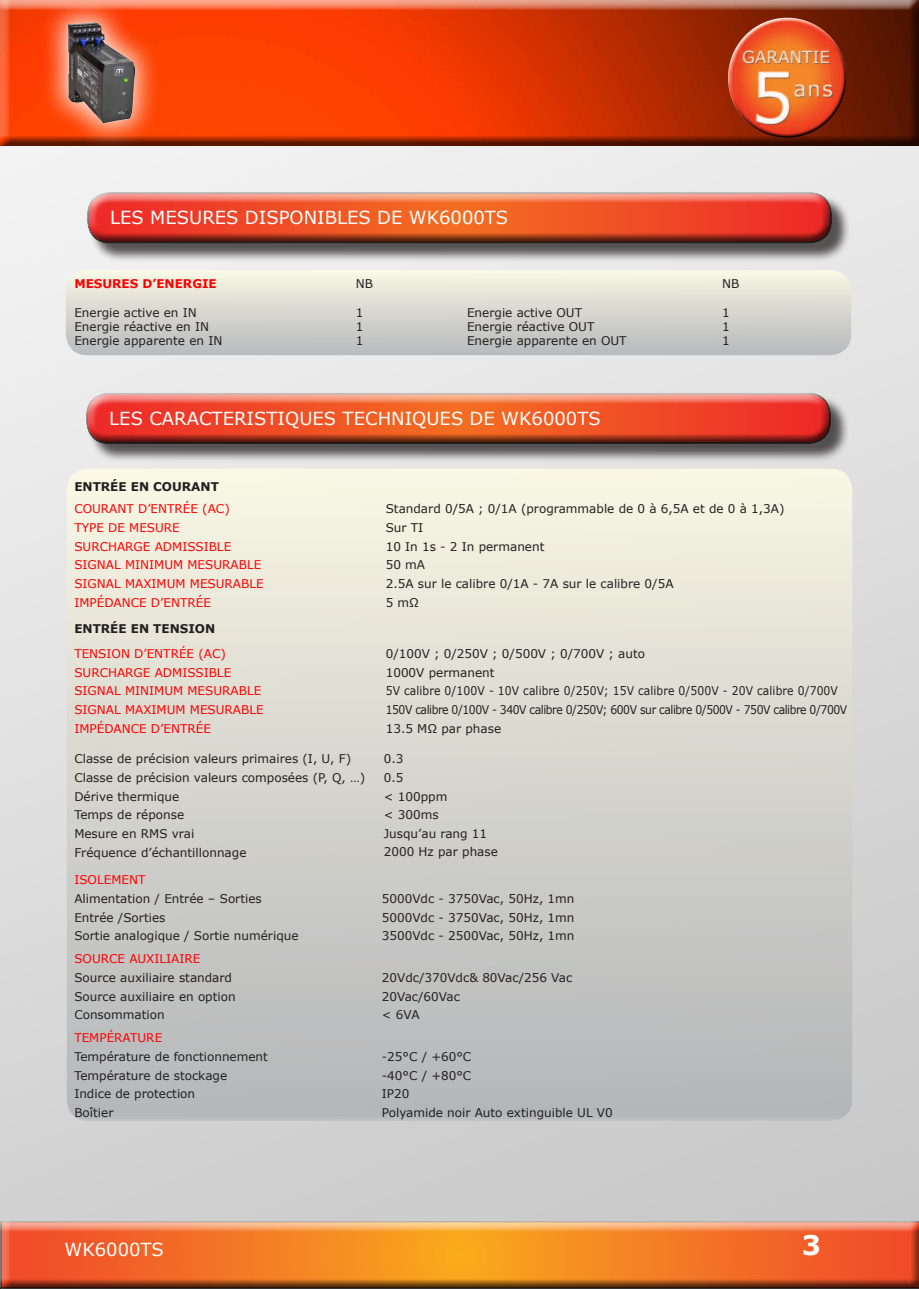
<style>
.page{position:relative;width:919px;height:1289px;background:#fff}
.page>*{position:absolute;margin:0;border:0;box-sizing:border-box;transform-origin:0 0}
.t1{font:700 27px "Verdana";color:#fff}
.t2{font:18px "Verdana";color:#fff}
.t3{font:12px/18.6px "Verdana";color:#231f20}
.t4{font:12px/18.6px "Verdana";color:#f00}
.t5{font:700 12px "Verdana";color:#231f20}
.t6{font:700 12px "Verdana";color:#f00}
</style>
<div class="page">
<div style="left:0;top:1213px;width:918px;height:75px;background:#ccc"></div>
<div style="left:0;top:1220px;width:918px;height:68px;background:#231f20;opacity:.75"></div>
<div style="left:0;top:0;width:918px;height:147px;background:#231f20;opacity:.75"></div>
<div style="left:66px;top:270px;width:785px;height:85px;background:linear-gradient(to bottom,#faf7e4,#b7b9bc);border-radius:21px"></div>
<img style="left:721px;top:12px;width:131px;height:133px">
<div style="left:724px;top:14px;width:116px;height:95px;background:#fff;opacity:.75"></div>
<div style="left:731px;top:36px;width:118px;height:106px;background:#231f20;opacity:.75"></div>
<div style="left:89px;top:194px;width:761px;height:68px;background:#231f20;opacity:.75"></div>
<div style="left:87px;top:191px;width:746px;height:38px;background:#fff;opacity:.75"></div>
<div style="left:87px;top:197px;width:746px;height:48px;background:#231f20;opacity:.75"></div>
<div style="left:67px;top:468px;width:785px;height:652px;background:linear-gradient(to bottom,#f9f6e3,#b2b4b8);border-radius:21px"></div>
<div style="left:88px;top:394px;width:761px;height:68px;background:#231f20;opacity:.75"></div>
<div style="left:86px;top:391px;width:746px;height:39px;background:#fff;opacity:.75"></div>
<div style="left:86px;top:398px;width:746px;height:47px;background:#231f20;opacity:.75"></div>
<div style="left:38px;top:0;width:121px;height:147px;background:#fff;opacity:.83"></div>
<img style="left:67px;top:22px;width:67px;height:102px">
<h2 class="t2" style="left:110px;top:206px;width:399px">LES MESURES DISPONIBLES DE WK6000TS</h2>
<p class="t6" style="left:74px;top:276px;width:144px">MESURES D’ENERGIE</p>
<p class="t3" style="left:74px;top:305px;width:149px;line-height:14.4px">Energie active en IN<br>Energie réactive en IN<br>Energie apparente en IN</p>
<p class="t3" style="left:356px;top:274px;width:19px">NB</p>
<p class="t3" style="left:356px;top:305px;width:9px;line-height:14.4px;text-align:justify">1<br>1<br>1</p>
<p class="t3" style="left:467px;top:305px;width:161px;line-height:14.4px">Energie active OUT<br>Energie réactive OUT<br>Energie apparente en OUT</p>
<h2 class="t2" style="left:109px;top:407px;width:493px">LES CARACTERISTIQUES TECHNIQUES DE WK6000TS</h2>
<p class="t3" style="left:722px;top:274px;width:19px">NB</p>
<p class="t3" style="left:722px;top:305px;width:9px;line-height:14.4px;text-align:justify">1<br>1<br>1</p>
<p class="t5" style="left:74px;top:479px;width:108px">ENTRÉE EN COURAN</p>
<p class="t5" style="left:211px;top:479px;width:10px">T</p>
<p class="t4" style="left:74px;top:499px;width:19px">Cour</p>
<p class="t4" style="left:109px;top:499px;width:51px">ant d’entr</p>
<p class="t4" style="left:183px;top:499px;width:48px">ée (Ac)</p>
<p class="t4" style="left:74px;top:518px;width:65px">Type de mesure<br>Surc</p>
<p class="t4" style="left:74px;top:536px;width:97px;text-indent:34px">harge admissible<br>Signal minimum</p>
<p class="t4" style="left:187px;top:555px;width:10px">mesur</p>
<p class="t4" style="left:230px;top:555px;width:17px">able</p>
<p class="t4" style="left:74px;top:574px;width:87px">Signal maximum</p>
<p class="t4" style="left:190px;top:574px;width:10px">mesur</p>
<p class="t4" style="left:233px;top:574px;width:17px">able</p>
<p class="t4" style="left:74px;top:592px;width:57px">Impédance</p>
<p class="t4" style="left:151px;top:592px;width:22px">d’entr</p>
<p class="t4" style="left:196px;top:592px;width:15px">ée</p>
<p class="t5" style="left:74px;top:620px;width:96px">ENTRÉE EN TENSI</p>
<p class="t5" style="left:195px;top:620px;width:20px">ON</p>
<p class="t4" style="left:74px;top:644px;width:17px">Tension</p>
<p class="t4" style="left:134px;top:644px;width:22px">d’entr</p>
<p class="t4" style="left:179px;top:644px;width:48px">ée (Ac)</p>
<p class="t4" style="left:74px;top:662px;width:18px">Surc</p>
<p class="t4" style="left:74px;top:662px;width:97px;text-indent:34px">harge admissible<br>Signal minimum</p>
<p class="t4" style="left:187px;top:681px;width:10px">mesur</p>
<p class="t4" style="left:230px;top:681px;width:17px">able</p>
<p class="t4" style="left:74px;top:700px;width:87px">Signal maximum</p>
<p class="t4" style="left:190px;top:700px;width:10px">mesur</p>
<p class="t4" style="left:233px;top:700px;width:17px">able</p>
<p class="t4" style="left:74px;top:718px;width:57px">Impédance</p>
<p class="t4" style="left:151px;top:718px;width:22px">d’entr</p>
<p class="t4" style="left:196px;top:718px;width:15px">ée</p>
<p class="t3" style="left:386px;top:499px;width:400px">Standard 0/5A ; 0/1A (programmable de 0 à 6,5A et de 0 à 1,3A)<br>Sur TI<br>10 In 1s - 2 In permanent<br>50 mA<br>2.5A sur le calibre 0/1A - 7A sur le calibre 0/5A<br>5 mΩ</p>
<p class="t3" style="left:386px;top:644px;width:463px">0/100V ; 0/250V ; 0/500V ; 0/700V ; auto<br>1000V permanent<br>5V calibre 0/100V - 10V calibre 0/250V; 15V calibre 0/500V - 20V calibre 0/700V 150V calibre 0/100V - 340V calibre 0/250V; 600V sur calibre 0/500V - 750V calibre 0/700V 13.5 MΩ par phase</p>
<p class="t3" style="left:74px;top:749px;width:292px">Classe de précision valeurs primaires (I, U, F)<br>Classe de précision valeurs composées (P, Q, …)<br>Dérive thermique<br>Temps de réponse<br>Mesure en RMS vrai<br>Fréquence d’échantillonnage</p>
<p class="t3" style="left:384px;top:749px;width:116px">0.3<br>0.5<br>&lt; 100ppm<br>&lt; 300ms<br>Jusqu’au rang 11<br>2000 Hz par phase</p>
<p class="t4" style="left:74px;top:870px;width:15px">Isolement</p>
<p class="t3" style="left:74px;top:889px;width:226px">Alimentation / Entrée – Sorties<br>Entrée /Sorties<br>Sortie analogique / Sortie numérique</p>
<p class="t4" style="left:74px;top:949px;width:18px">Source</p>
<p class="t4" style="left:129px;top:949px;width:58px">auxiliaire</p>
<p class="t3" style="left:74px;top:967px;width:163px">Source auxiliaire standard<br>Source auxiliaire en option<br>Consommation</p>
<p class="t4" style="left:74px;top:1028px;width:17px">Temp</p>
<p class="t4" style="left:107px;top:1028px;width:33px">érature</p>
<p class="t3" style="left:74px;top:1046px;width:195px">Température de fonctionnement<br>Température de stockage<br>Indice de protection<br>Boîtier</p>
<p class="t3" style="left:382px;top:889px;width:194px;text-align:justify">5000Vdc - 3750Vac, 50Hz, 1mn 5000Vdc - 3750Vac, 50Hz, 1mn 3500Vdc - 2500Vac, 50Hz, 1mn</p>
<p class="t3" style="left:382px;top:967px;width:192px">20Vdc/370Vdc&amp; 80Vac/256 Vac<br>20Vac/60Vac<br>&lt; 6VA</p>
<p class="t3" style="left:382px;top:1046px;width:232px">-25°C / +60°C<br>-40°C / +80°C<br>IP20<br>Polyamide noir Auto extinguible UL V0</p>
<h2 class="t2" style="left:64px;top:1238px;width:101px">WK6000TS</h2>
<h1 class="t1" style="left:801px;top:1227px;width:21px">3</h1>
</div>
